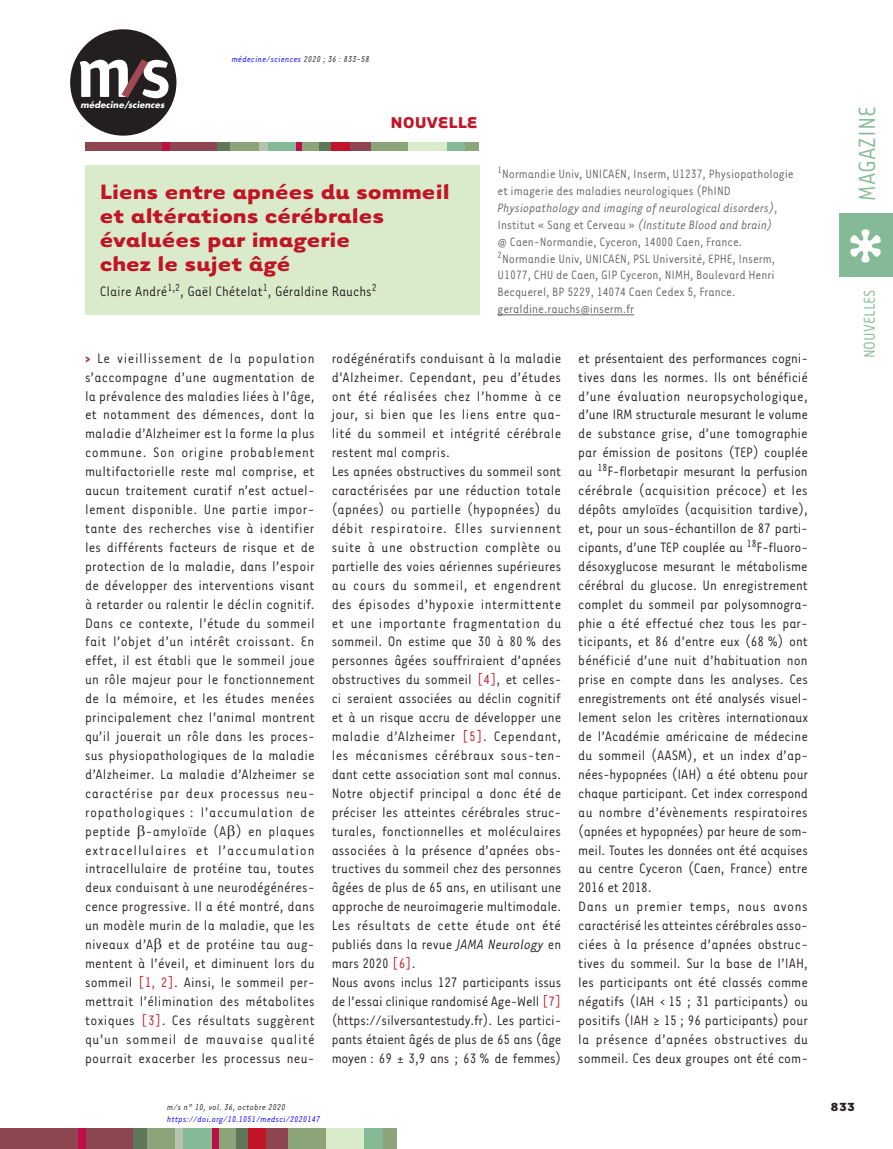
<style>
.page{position:relative;width:893px;height:1149px;background:#fff}
.page>*{position:absolute;margin:0;border:0;box-sizing:border-box;transform-origin:0 0}
.t1{font:27px "Tarzana Narrow";color:#84ba95}
.t2{font:700 24px/24px "Tarzana Wide";color:#c11527}
.t3{font:18px "Tarzana Narrow";color:#84ba95}
.t4{font:700 18px "Tarzana Wide";color:#c11527}
.t5{font:15.75px/18.9px "Tarzana Narrow";color:#231f20}
.t6{font:13.95px/17px "Tarzana Narrow";color:#636366}
.t7{font:700 13.5px "Tarzana Wide";color:#231f20}
.t8{font:italic 9.75px "Tarzana Narrow";letter-spacing:.025em;color:#00f}
.t9{font:italic 9.75px "Tarzana Narrow";letter-spacing:.025em;color:#231f20}
.t10{font:italic 700 8.55px "Futura";letter-spacing:.01em;color:#fff}
.s1{color:#231f20}
.s2{font-style:italic}
.s3{font-weight:700;color:#8d454f}
.s4{color:#bf182a}
</style>
<div class="page">
<div style="left:70px;top:29px;width:106px;height:107px;background:#231f20;border-radius:50%"></div>
<svg style="left:80px;top:60px;width:89px;height:38px"></svg>
<div style="left:0;top:1127px;width:134px;height:21px;background:#8d454f"></div>
<div style="left:235px;top:1127px;width:13px;height:21px;background:#5f7659"></div>
<div style="left:78px;top:1127px;width:7px;height:21px;background:#c10d45"></div>
<div style="left:133px;top:1127px;width:22px;height:21px;background:#5f7659"></div>
<div style="left:147px;top:1127px;width:29px;height:21px;background:#8ba479"></div>
<div style="left:175px;top:1127px;width:8px;height:21px;background:#b6c4ad"></div>
<div style="left:183px;top:1127px;width:30px;height:21px;background:#84ba95"></div>
<div style="left:217px;top:1127px;width:19px;height:21px;background:#8ba479"></div>
<div style="left:213px;top:1127px;width:6px;height:21px;background:#c10d45"></div>
<div style="left:248px;top:1127px;width:27px;height:21px;background:#c11527"></div>
<div style="left:287px;top:1127px;width:39px;height:21px;background:#8ba479"></div>
<div style="left:267px;top:1127px;width:21px;height:21px;background:#8d454f"></div>
<div style="left:326px;top:1127px;width:38px;height:21px;background:#daebcb"></div>
<div style="left:364px;top:1127px;width:20px;height:21px;background:#84ba95"></div>
<div style="left:383px;top:1127px;width:14px;height:21px;background:#8ba479"></div>
<div style="left:840px;top:213px;width:53px;height:63px;background:#84ba95"></div>
<svg style="left:850px;top:229px;width:31px;height:33px"></svg>
<hr style="left:498px;top:314px;width:136px;height:1px;background:#636366">
<div style="left:85px;top:166px;width:394px;height:149px;background:#daebcb"></div>
<div style="left:85px;top:142px;width:133px;height:8px;background:#8d454f"></div>
<div style="left:217px;top:142px;width:27px;height:8px;background:#5f7659"></div>
<div style="left:318px;top:142px;width:13px;height:8px;background:#5f7659"></div>
<div style="left:231px;top:142px;width:29px;height:8px;background:#8ba479"></div>
<div style="left:267px;top:142px;width:29px;height:8px;background:#84ba95"></div>
<div style="left:446px;top:142px;width:20px;height:8px;background:#84ba95"></div>
<div style="left:301px;top:142px;width:18px;height:8px;background:#8ba479"></div>
<div style="left:465px;top:142px;width:14px;height:8px;background:#8ba479"></div>
<div style="left:370px;top:142px;width:38px;height:8px;background:#8ba479"></div>
<div style="left:408px;top:142px;width:39px;height:8px;background:#daebcb"></div>
<div style="left:259px;top:142px;width:8px;height:8px;background:#b6c4ad"></div>
<div style="left:163px;top:142px;width:7px;height:8px;background:#c10d45"></div>
<div style="left:296px;top:142px;width:6px;height:8px;background:#c10d45"></div>
<div style="left:331px;top:142px;width:27px;height:8px;background:#c11527"></div>
<div style="left:350px;top:142px;width:21px;height:8px;background:#8d454f"></div>
<p class="t10" style="left:81px;top:99px;width:85px">médecine/sciences</p>
<p class="t8" style="left:232px;top:53px;width:139px">médecine/sciences <span class="s1">2020 ; 36 : 833-58</span></p>
<p class="t4" style="left:391px;top:111px;width:89px">NOUVELLE</p>
<h2 class="t2" style="left:100px;top:178px;width:351px">Liens entre apnées du sommeil et altérations cérébrales évaluées par imagerie<br>chez le sujet âgé</h2>
<p class="t5" style="left:100px;top:281px;width:278px">Claire André<sup>1,2</sup>, Gaël Chételat<sup>1</sup>, Géraldine Rauchs<sup>2</sup></p>
<p class="t6" style="left:498px;top:164px;width:298px"><sup>1</sup>Normandie Univ, UNICAEN, Inserm, U1237, Physiopathologie et imagerie des maladies neurologiques (PhIND <span class="s2">Physiopathology and imaging of neurological disorders)</span>, Institut « Sang et Cerveau » <span class="s2">(Institute Blood and brain)<br></span>@ Caen-Normandie, Cyceron, 14000 Caen, France.<br><sup>2</sup>Normandie Univ, UNICAEN, PSL Université, EPHE, Inserm, U1077, CHU de Caen, GIP Cyceron, NIMH, Boulevard Henri Becquerel, BP 5229, 14074 Caen Cedex 5, France. geraldine.rauchs@inserm.fr</p>
<p class="t5" style="left:85px;top:348px;width:231px;text-align:justify"><span class="s3">&gt;</span> Le vieillissement de la population s’accompagne d’une augmentation de la prévalence des maladies liées à l’âge, et notamment des démences, dont la maladie d’Alzheimer est la forme la plus commune. Son origine probablement multifactorielle reste mal comprise, et aucun traitement curatif n’est actuel&shy;lement disponible. Une partie impor&shy;tante des recherches vise à identifier les différents facteurs de risque et de protection de la maladie, dans l’espoir de développer des interventions visant à retarder ou ralentir le déclin cognitif.<br>Dans ce contexte, l’étude du sommeil fait l’objet d’un intérêt croissant. En effet, il est établi que le sommeil joue un rôle majeur pour le fonctionnement de la mémoire, et les études menées principalement chez l’animal montrent qu’il jouerait un rôle dans les proces&shy;sus physiopathologiques de la maladie d’Alzheimer. La maladie d’Alzheimer se caractérise par deux processus neu&shy;ropathologiques : l’accumulation de peptide -amyloïde (A ) en plaques extracellulaires et l’accumulation intracellulaire de protéine tau, toutes deux conduisant à une neurodégénéres&shy;cence progressive. Il a été montré, dans un modèle murin de la maladie, que les niveaux d’A et de protéine tau aug&shy;mentent à l’éveil, et diminuent lors du sommeil <span class="s4">[1, 2]</span>. Ainsi, le sommeil per&shy;mettrait l’élimination des métabolites toxiques <span class="s4">[3]</span>. Ces résultats suggèrent qu’un sommeil de mauvaise qualité pourrait exacerber les processus neu-</p>
<p class="t5" style="left:332px;top:348px;width:231px">rodégénératifs conduisant à la maladie d’Alzheimer. Cependant, peu d’études ont été réalisées chez l’homme à ce jour, si bien que les liens entre qua&shy;lité du sommeil et intégrité cérébrale restent mal compris.<br>Les apnées obstructives du sommeil sont caractérisées par une réduction totale (apnées) ou partielle (hypopnées) du débit respiratoire. Elles surviennent suite à une obstruction complète ou partielle des voies aériennes supérieures au cours du sommeil, et engendrent des épisodes d’hypoxie intermittente et une importante fragmentation du sommeil. On estime que 30 à 80 % des personnes âgées souffriraient d’apnées obstructives du sommeil <span class="s4">[4]</span>, et celles&shy;ci seraient associées au déclin cognitif et à un risque accru de développer une maladie d’Alzheimer <span class="s4">[5]</span>. Cependant, les mécanismes cérébraux sous-ten&shy;dant cette association sont mal connus.<br>Notre objectif principal a donc été de préciser les atteintes cérébrales struc&shy;turales, fonctionnelles et moléculaires associées à la présence d’apnées obs&shy;tructives du sommeil chez des personnes âgées de plus de 65 ans, en utilisant une approche de neuroimagerie multimodale.<br>Les résultats de cette étude ont été publiés dans la revue <span class="s2">JAMA Neurology</span> en mars 2020 <span class="s4">[6]</span>.<br>Nous avons inclus 127 participants issus de l’essai clinique randomisé Age-Well <span class="s4">[7] </span>(https://silversantestudy.fr). Les partici&shy;pants étaient âgés de plus de 65 ans (âge moyen : 69 ± 3,9 ans ; 63 % de femmes)</p>
<p class="t5" style="left:578px;top:348px;width:231px">et présentaient des performances cogni&shy;tives dans les normes. Ils ont bénéficié d’une évaluation neuropsychologique, d’une IRM structurale mesurant le volume de substance grise, d’une tomographie par émission de positons (TEP) couplée au <sup>18</sup>F-florbetapir mesurant la perfusion cérébrale (acquisition précoce) et les dépôts amyloïdes (acquisition tardive), et, pour un sous-échantillon de 87 parti&shy;cipants, d’une TEP couplée au <sup>18</sup>F-fluoro&shy;désoxyglucose mesurant le métabolisme cérébral du glucose. Un enregistrement complet du sommeil par polysomnogra&shy;phie a été effectué chez tous les par&shy;ticipants, et 86 d’entre eux (68 %) ont bénéficié d’une nuit d’habituation non prise en compte dans les analyses. Ces enregistrements ont été analysés visuel&shy;lement selon les critères internationaux de l’Académie américaine de médecine du sommeil (AASM), et un index d’ap&shy;nées-hypopnées (IAH) a été obtenu pour chaque participant. Cet index correspond au nombre d’évènements respiratoires (apnées et hypopnées) par heure de som&shy;meil. Toutes les données ont été acquises au centre Cyceron (Caen, France) entre 2016 et 2018.<br>Dans un premier temps, nous avons caractérisé les atteintes cérébrales asso&shy;ciées à la présence d’apnées obstruc&shy;tives du sommeil. Sur la base de l’IAH, les participants ont été classés comme négatifs (IAH &lt; 15 ; 31 participants) ou positifs (IAH ≥ 15 ; 96 participants) pour la présence d’apnées obstructives du sommeil. Ces deux groupes ont été com-</p>
<p class="t9" style="left:167px;top:1100px;width:120px">m/s n° 10, vol. 36, octobre 2020</p>
<p class="t8" style="left:167px;top:1112px;width:155px">https://doi.org/10.1051/medsci/2020147</p>
<h1 class="t1" style="left:851px;top:200px;width:96px;rotate:-90deg">MAGAZINE</h1>
<p class="t3" style="left:859px;top:358px;width:70px;rotate:-90deg">NOUVELLES</p>
<p class="t7" style="left:830px;top:1097px;width:26px">833</p>
</div>
